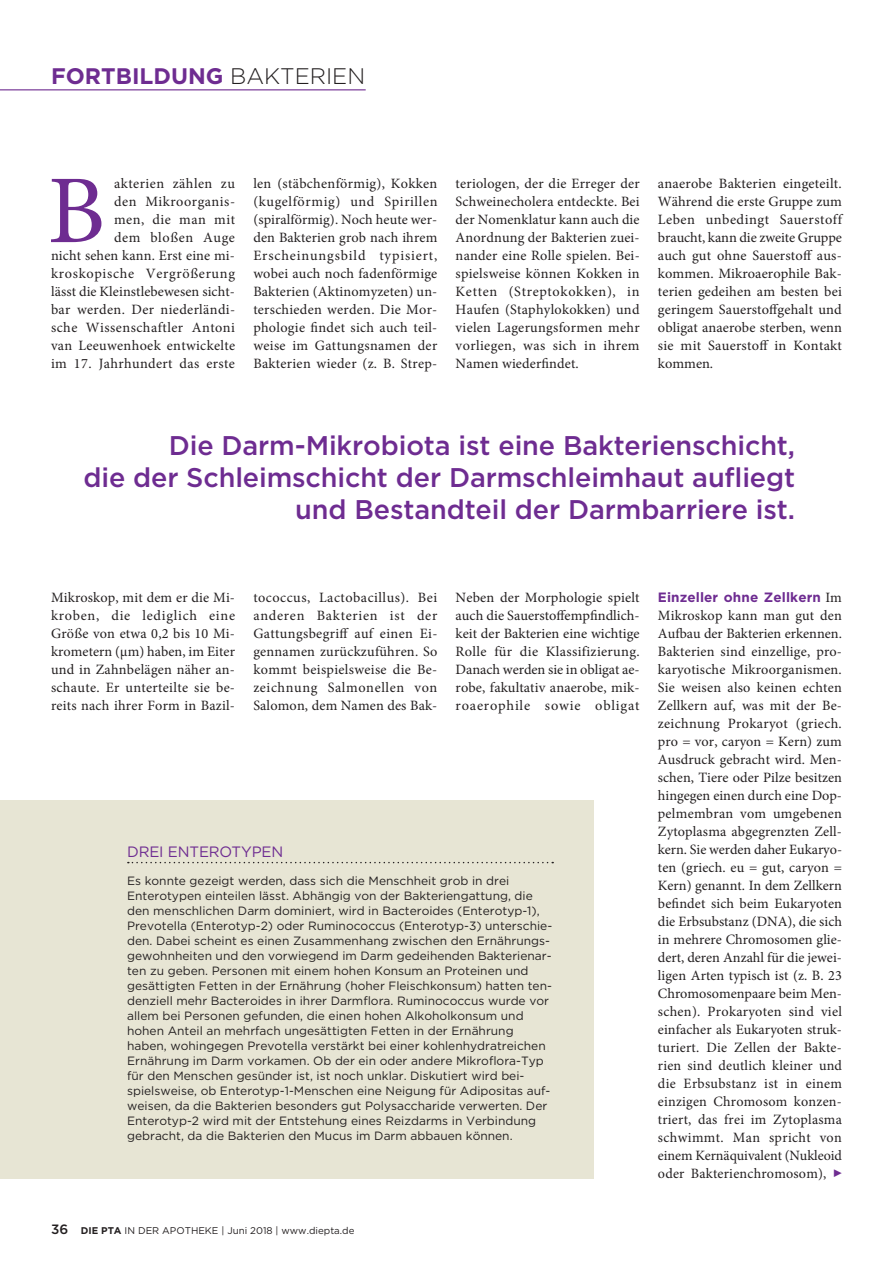
<style>
.page{position:relative;width:893px;height:1263px;background:#fff}
.page>*{position:absolute;margin:0;border:0;box-sizing:border-box;transform-origin:0 0}
.t1{font:97.2px "Minion Pro";color:#6e2c91}
.t2{font:500 27px/32.4px "Gotham";letter-spacing:-.005em;color:#6e2c91;text-align:right}
.t3{font:700 22.5px "Gotham";color:#6e2c91}
.t4{font:15px "Gotham";letter-spacing:-.01em;color:#6e2c91}
.t5{font:14.25px/18px "Minion Pro";letter-spacing:.025em;color:#231f20;text-align:justify}
.t6{font:700 13.5px "Gotham";letter-spacing:.01em;color:#6e2c91}
.t7{font:500 13.5px "Gotham";color:#231f20}
.t8{font:12px/15px "Gotham";color:#231f20}
.t9{font:9.75px "Gotham";color:#231f20}
.s1{font-weight:300;color:#231f20}
.s2{font-weight:700}
.s3{font-family:"Minion Pro";font-weight:400;font-size:14.25px;color:#231f20}
</style>
<div class="page">
<hr style="left:0;top:89px;width:366px;height:1px;background:#6e2c91">
<div style="left:0;top:800px;width:594px;height:378px;background:#e7e5d4"></div>
<svg style="left:128px;top:862px;width:425px;height:1px"></svg>
<h3 class="t3" style="left:51px;top:61px;width:316px">FORTBILDUNG <span class="s1">BAKTERIEN</span></h3>
<p class="t5" style="left:51px;top:175px;width:186px;text-align:right">akterien zählen zu<br>den Mikroorganis-<br>men, die man mit<br>dem bloßen Auge<br>nicht sehen kann. Erst eine mi&shy;kroskopische Vergrößerung lässt die Kleinstlebewesen sicht&shy;bar werden. Der niederländi&shy;sche Wissenschaftler Antoni van Leeuwenhoek entwickelte im 17. Jahrhundert das erste</p>
<h1 class="t1" style="left:47px;top:146px;width:59px">B</h1>
<p class="t5" style="left:253px;top:175px;width:186px">len (stäbchenförmig), Kokken (kugelförmig) und Spirillen (spiralförmig). Noch heute wer&shy;den Bakterien grob nach ihrem Erscheinungsbild typisiert, wobei auch noch fadenförmige Bakterien (Aktinomyzeten) un&shy;terschieden werden. Die Mor&shy;phologie findet sich auch teil&shy;weise im Gattungsnamen der Bakterien wieder (z. B. Strep-</p>
<p class="t5" style="left:456px;top:175px;width:186px">teriologen, der die Erreger der Schweinecholera entdeckte. Bei der Nomenklatur kann auch die Anordnung der Bakterien zuei&shy;nander eine Rolle spielen. Bei&shy;spielsweise können Kokken in Ketten (Streptokokken), in Haufen (Staphylokokken) und vielen Lagerungsformen mehr vorliegen, was sich in ihrem Namen wiederfindet.</p>
<p class="t5" style="left:658px;top:175px;width:186px">anaerobe Bakterien eingeteilt.<br>Während die erste Gruppe zum Leben unbedingt Sauerstoff braucht, kann die zweite Gruppe auch gut ohne Sauerstoff aus&shy;kommen. Mikroaerophile Bak&shy;terien gedeihen am besten bei geringem Sauerstoffgehalt und obligat anaerobe sterben, wenn sie mit Sauerstoff in Kontakt kommen.</p>
<h2 class="t2" style="left:83px;top:428px;width:713px">Die Darm-Mikrobiota ist eine Bakterienschicht,<br>die der Schleimschicht der Darmschleimhaut aufliegt und Bestandteil der Darmbarriere ist.</h2>
<p class="t5" style="left:51px;top:589px;width:186px">Mikroskop, mit dem er die Mi&shy;kroben, die lediglich eine Größe von etwa 0,2 bis 10 Mi&shy;krometern (µm) haben, im Eiter und in Zahnbelägen näher an&shy;schaute. Er unterteilte sie be&shy;reits nach ihrer Form in Bazil-</p>
<p class="t5" style="left:253px;top:589px;width:186px">tococcus, Lactobacillus). Bei anderen Bakterien ist der Gattungsbegriff auf einen Ei&shy;gennamen zurückzuführen. So kommt beispielsweise die Be&shy;zeichnung Salmonellen von Salomon, dem Namen des Bak-</p>
<p class="t5" style="left:456px;top:589px;width:186px">Neben der Morphologie spielt auch die Sauerstoffempfindlich&shy;keit der Bakterien eine wichtige Rolle für die Klassifizierung.<br>Danach werden sie in obligat ae&shy;robe, fakultativ anaerobe, mik&shy;roaerophile sowie obligat</p>
<p class="t4" style="left:127px;top:842px;width:158px">DREI ENTEROTYPEN</p>
<p class="t8" style="left:127px;top:872px;width:427px">Es konnte gezeigt werden, dass sich die Menschheit grob in drei Enterotypen einteilen lässt. Abhängig von der Bakteriengattung, die den menschlichen Darm dominiert, wird in Bacteroides (Enterotyp-1), Prevotella (Enterotyp-2) oder Ruminococcus (Enterotyp-3) unterschie&shy;den. Dabei scheint es einen Zusammenhang zwischen den Ernährungs&shy;gewohnheiten und den vorwiegend im Darm gedeihenden Bakterienar&shy;ten zu geben. Personen mit einem hohen Konsum an Proteinen und gesättigten Fetten in der Ernährung (hoher Fleischkonsum) hatten ten&shy;denziell mehr Bacteroides in ihrer Darmflora. Ruminococcus wurde vor allem bei Personen gefunden, die einen hohen Alkoholkonsum und hohen Anteil an mehrfach ungesättigten Fetten in der Ernährung haben, wohingegen Prevotella verstärkt bei einer kohlenhydratreichen Ernährung im Darm vorkamen. Ob der ein oder andere Mikroflora-Typ für den Menschen gesünder ist, ist noch unklar. Diskutiert wird bei&shy;spielsweise, ob Enterotyp-1-Menschen eine Neigung für Adipositas auf&shy;weisen, da die Bakterien besonders gut Polysaccharide verwerten. Der Enterotyp-2 wird mit der Entstehung eines Reizdarms in Verbindung gebracht, da die Bakterien den Mucus im Darm abbauen können.</p>
<p class="t7" style="left:51px;top:1220px;width:19px">36</p>
<p class="t9" style="left:81px;top:1224px;width:275px"><span class="s2">DIE PTA</span> IN DER APOTHEKE | Juni 2018 | www.diepta.de</p>
<p class="t6" style="left:658px;top:588px;width:186px">Einzeller ohne Zellkern <span class="s3">Im</span></p>
<p class="t5" style="left:658px;top:607px;width:186px">Mikroskop kann man gut den Aufbau der Bakterien erkennen.<br>Bakterien sind einzellige, pro&shy;karyotische Mikroorganismen.<br>Sie weisen also keinen echten Zellkern auf, was mit der Be&shy;zeichnung Prokaryot (griech. pro = vor, caryon = Kern) zum Ausdruck gebracht wird. Men&shy;schen, Tiere oder Pilze besitzen hingegen einen durch eine Dop&shy;pelmembran vom umgebenen Zytoplasma abgegrenzten Zell&shy;kern. Sie werden daher Eukaryo&shy;ten (griech. eu = gut, caryon = Kern) genannt. In dem Zellkern befindet sich beim Eukaryoten die Erbsubstanz (DNA), die sich in mehrere Chromosomen glie&shy;dert, deren Anzahl für die jewei&shy;ligen Arten typisch ist (z. B. 23<br>Chromosomenpaare beim Men&shy;schen). Prokaryoten sind viel einfacher als Eukaryoten struk&shy;turiert. Die Zellen der Bakte&shy;rien sind deutlich kleiner und die Erbsubstanz ist in einem einzigen Chromosom konzen&shy;triert, das frei im Zytoplasma schwimmt. Man spricht von einem Kernäquivalent (Nukleoid oder Bakterienchromosom),</p>
</div>
